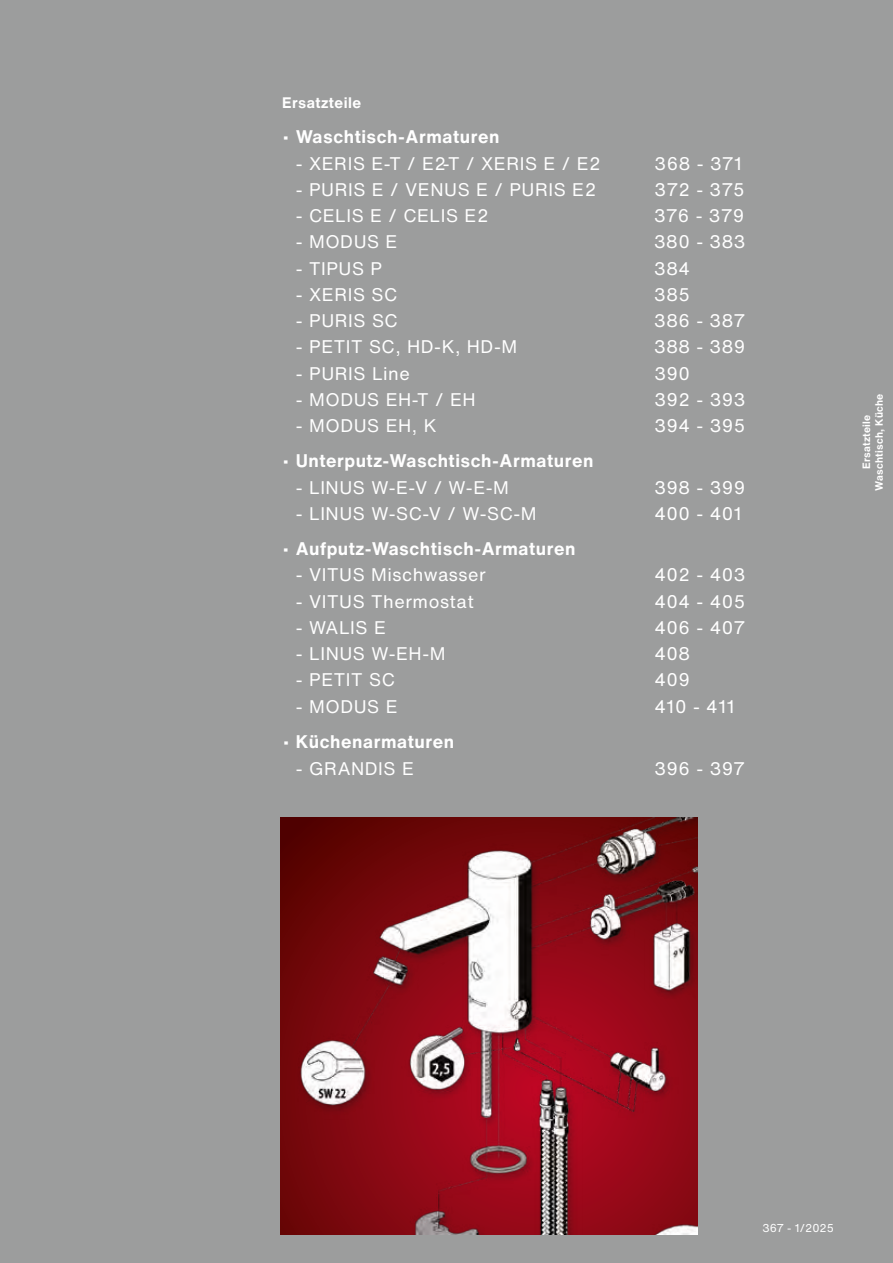
<style>
.page{position:relative;width:893px;height:1263px;background:#9c9d9d}
.page>*{position:absolute;margin:0;border:0;box-sizing:border-box;transform-origin:0 0}
.t1{font:18px "Helvetica Now Text";letter-spacing:.03em;color:#fff}
.t2{font:700 18px "Helvetica Now Text";letter-spacing:.03em;color:#fff}
.t3{font:700 15px "Helvetica Now Text";letter-spacing:.03em;color:#fff}
.t4{font:11.25px "Helvetica Now Text";color:#fff}
.t5{font:700 10.5px/12.6px "Helvetica Now Text";letter-spacing:.02em;color:#fff;text-align:center}
</style>
<div class="page">
<img style="left:281px;top:817px;width:416px;height:417px">
<p class="t3" style="left:282px;top:93px;width:80px">Ersatzteile</p>
<p class="t2" style="left:282px;top:125px;width:219px">• Waschtisch-Armaturen</p>
<p class="t1" style="left:296px;top:151px;width:306px">- XERIS E-T / E2-T / XERIS E / E2</p>
<p class="t1" style="left:655px;top:151px;width:89px">368 - 371</p>
<p class="t1" style="left:296px;top:177px;width:302px">- PURIS E / VENUS E / PURIS E2</p>
<p class="t1" style="left:655px;top:177px;width:92px">372 - 375</p>
<p class="t1" style="left:296px;top:204px;width:194px">- CELIS E / CELIS E2</p>
<p class="t1" style="left:654px;top:204px;width:91px">376 - 379</p>
<p class="t1" style="left:296px;top:230px;width:103px">- MODUS E</p>
<p class="t1" style="left:654px;top:230px;width:92px">380 - 383</p>
<p class="t1" style="left:296px;top:256px;width:88px">- TIPUS P</p>
<p class="t1" style="left:654px;top:256px;width:37px">384</p>
<p class="t1" style="left:296px;top:282px;width:103px">- XERIS SC</p>
<p class="t1" style="left:654px;top:282px;width:37px">385</p>
<p class="t1" style="left:296px;top:309px;width:103px">- PURIS SC</p>
<p class="t1" style="left:654px;top:309px;width:92px">386 - 387</p>
<p class="t1" style="left:296px;top:335px;width:223px">- PETIT SC, HD-K, HD-M</p>
<p class="t1" style="left:654px;top:335px;width:92px">388 - 389</p>
<p class="t1" style="left:296px;top:361px;width:116px">- PURIS Line</p>
<p class="t1" style="left:654px;top:361px;width:37px">390</p>
<p class="t1" style="left:296px;top:387px;width:181px">- MODUS EH-T / EH</p>
<p class="t1" style="left:654px;top:387px;width:92px">392 - 393</p>
<p class="t1" style="left:296px;top:414px;width:142px">- MODUS EH, K</p>
<p class="t1" style="left:654px;top:414px;width:92px">394 - 395</p>
<p class="t2" style="left:282px;top:449px;width:313px">• Unterputz-Waschtisch-Armaturen</p>
<p class="t1" style="left:296px;top:475px;width:215px">- LINUS W-E-V / W-E-M</p>
<p class="t1" style="left:654px;top:475px;width:92px">398 - 399</p>
<p class="t1" style="left:296px;top:501px;width:242px">- LINUS W-SC-V / W-SC-M</p>
<p class="t1" style="left:654px;top:501px;width:89px">400 - 401</p>
<p class="t2" style="left:282px;top:537px;width:295px">• Aufputz-Waschtisch-Armaturen</p>
<p class="t1" style="left:296px;top:563px;width:191px">- VITUS Mischwasser</p>
<p class="t1" style="left:654px;top:563px;width:92px">402 - 403</p>
<p class="t1" style="left:296px;top:589px;width:179px">- VITUS Thermostat</p>
<p class="t1" style="left:654px;top:589px;width:92px">404 - 405</p>
<p class="t1" style="left:296px;top:615px;width:92px">- WALIS E</p>
<p class="t1" style="left:654px;top:615px;width:92px">406 - 407</p>
<p class="t1" style="left:296px;top:642px;width:151px">- LINUS W-EH-M</p>
<p class="t1" style="left:654px;top:642px;width:37px">408</p>
<p class="t1" style="left:296px;top:668px;width:100px">- PETIT SC</p>
<p class="t1" style="left:654px;top:668px;width:37px">409</p>
<p class="t1" style="left:296px;top:694px;width:103px">- MODUS E</p>
<p class="t1" style="left:654px;top:694px;width:82px">410 - 411</p>
<p class="t2" style="left:282px;top:729px;width:173px">• Küchenarmaturen</p>
<p class="t1" style="left:296px;top:756px;width:120px">- GRANDIS E</p>
<p class="t1" style="left:654px;top:756px;width:92px">396 - 397</p>
<p class="t5" style="left:860px;top:491px;width:99px;rotate:-90deg">Ersatzteile<br>Waschtisch, Küche</p>
<p class="t4" style="left:763px;top:1220px;width:73px">367 - 1/2025</p>
</div>
